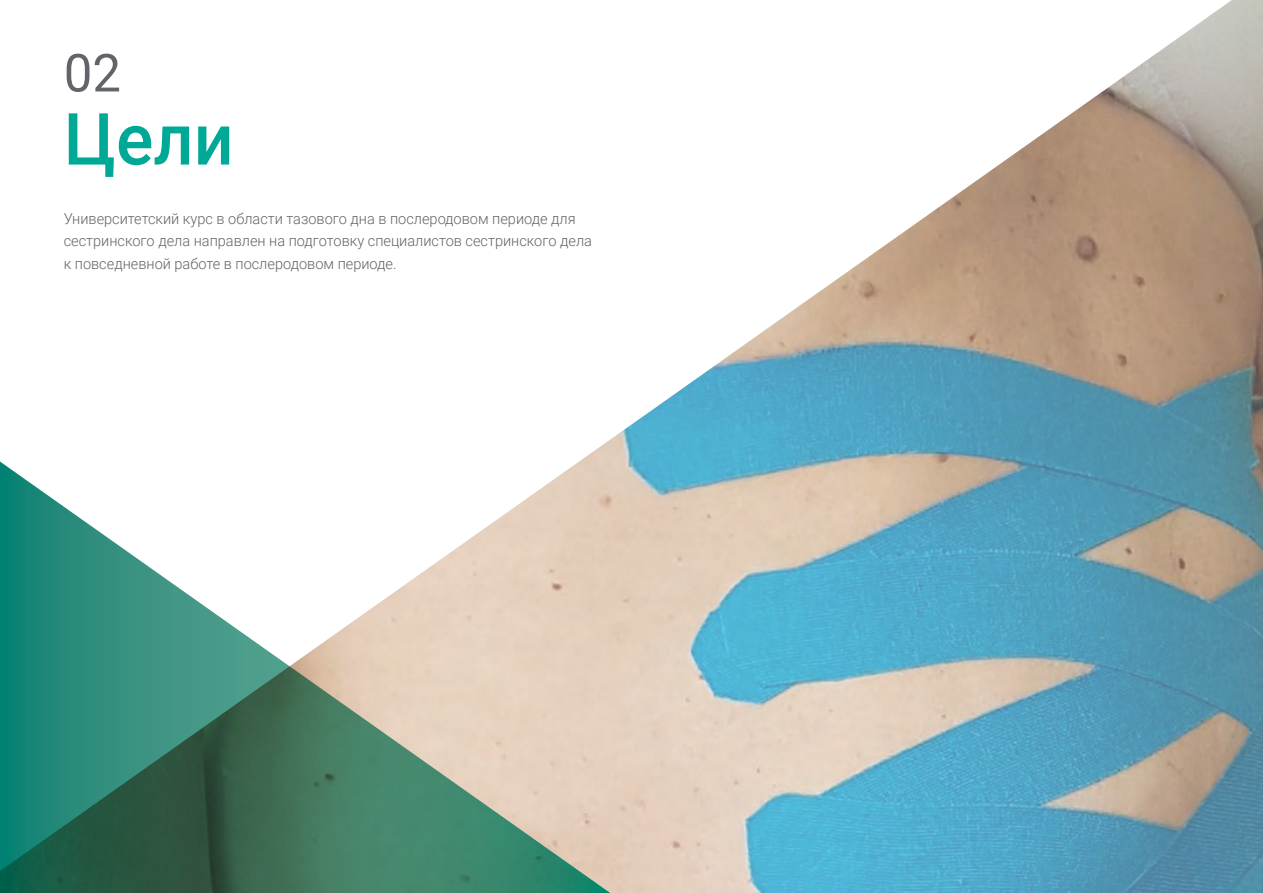
<style>
.page{position:relative;width:1263px;height:893px;background:#fff}
.page>*{position:absolute;margin:0;border:0;box-sizing:border-box;transform-origin:0 0}
.t1{font:500 72px "Roboto";color:#00a996}
.t2{font:52.5px "Roboto";color:#61646a}
.t3{font:300 15px/22.5px "Roboto";color:#61646a}
</style>
<div class="page">
<img style="left:601px;top:0;width:662px;height:893px">
<svg style="left:0;top:446px;width:640px;height:447px"></svg>
<h2 class="t2" style="left:64px;top:36px;width:59px">02</h2>
<h1 class="t1" style="left:64px;top:89px;width:171px">Цели</h1>
<p class="t3" style="left:64px;top:207px;width:530px">Университетский курс в области тазового дна в послеродовом периоде для сестринского дела направлен на подготовку специалистов сестринского дела к повседневной работе в послеродовом периоде.</p>
</div>
